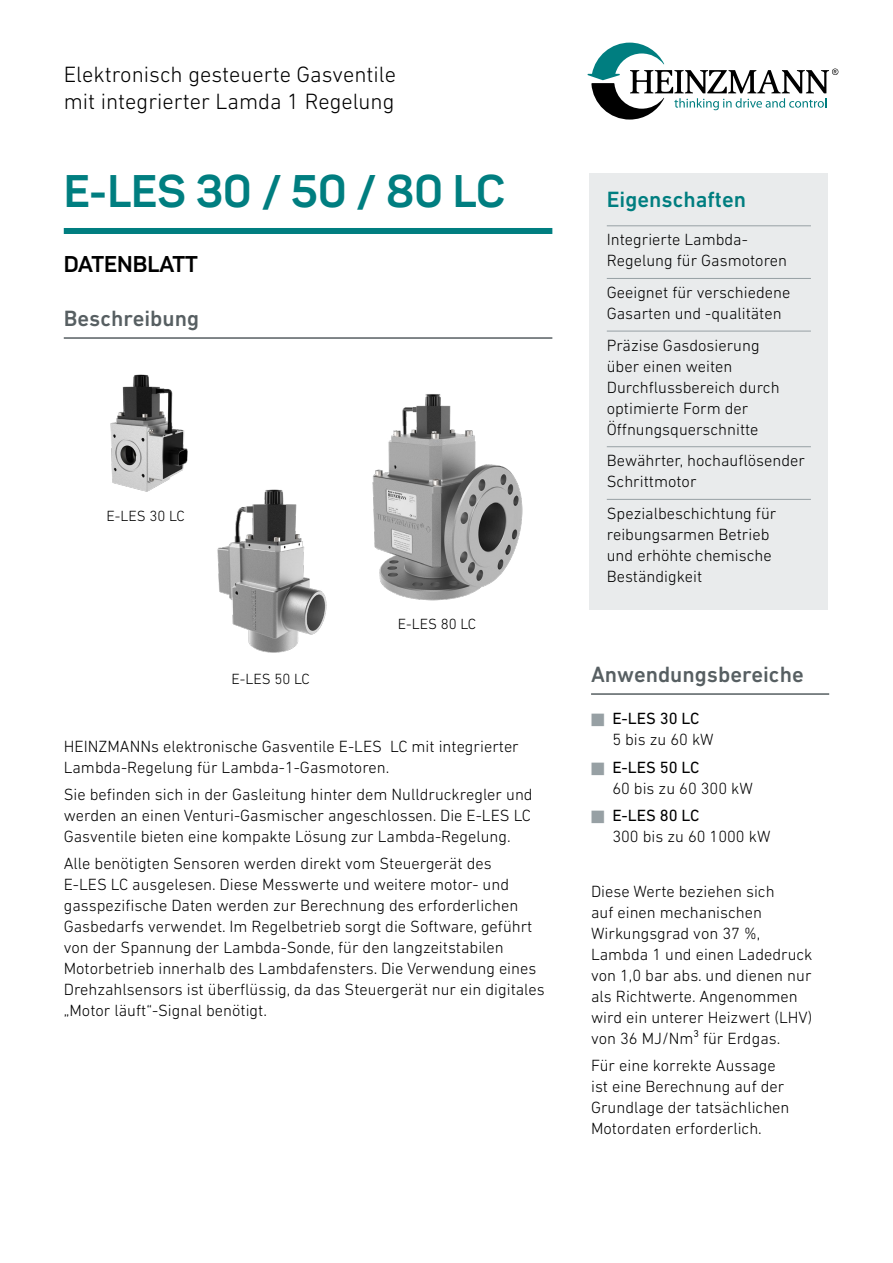
<style>
.page{position:relative;width:893px;height:1263px;background:#fff}
.page>*{position:absolute;margin:0;border:0;box-sizing:border-box;transform-origin:0 0}
.t1{font:700 45px "Sahar";color:#007e80}
.t2{font:300 22.5px/27px "DIN Next LT Pro";color:#000}
.t3{font:500 22.5px "DIN Next LT Pro";color:#575f62}
.t4{font:500 22.5px "DIN Next LT Pro";color:#007e80}
.t5{font:700 22.5px "Sahar";color:#000}
.t6{font:300 16.5px/21px "DIN Next LT Pro";color:#000}
.t7{font:300 15px "DIN Next LT Pro";color:#000}
.s1{color:#97a0a4}
.s2{font-weight:400}
</style>
<div class="page">
<div style="left:590px;top:173px;width:238px;height:437px;background:#e9ebec"></div>
<hr style="left:607px;top:225px;width:204px;height:1px;background:#97a0a4">
<hr style="left:607px;top:278px;width:204px;height:1px;background:#97a0a4">
<hr style="left:607px;top:331px;width:204px;height:1px;background:#97a0a4">
<hr style="left:607px;top:446px;width:204px;height:1px;background:#97a0a4">
<hr style="left:607px;top:499px;width:204px;height:1px;background:#97a0a4">
<svg style="left:587px;top:43px;width:251px;height:77px"></svg>
<div style="left:64px;top:228px;width:488px;height:6px;background:#007e80"></div>
<hr style="left:64px;top:337px;width:488px;height:2px;background:#575f62">
<hr style="left:591px;top:693px;width:238px;height:2px;background:#575f62">
<img style="left:217px;top:489px;width:110px;height:164px">
<img style="left:372px;top:394px;width:151px;height:207px">
<img style="left:110px;top:374px;width:78px;height:118px">
<h2 class="t2" style="left:64px;top:60px;width:334px">Elektronisch gesteuerte Gasventile mit integrierter Lamda 1 Regelung</h2>
<h1 class="t1" style="left:64px;top:163px;width:443px">E-LES 30 / 50 / 80 LC</h1>
<h2 class="t5" style="left:64px;top:250px;width:136px">DATENBLATT</h2>
<h2 class="t3" style="left:64px;top:305px;width:137px">Beschreibung</h2>
<p class="t7" style="left:107px;top:507px;width:80px">E-LES 30 LC</p>
<p class="t7" style="left:232px;top:670px;width:80px">E-LES 50 LC</p>
<p class="t7" style="left:398px;top:615px;width:80px">E-LES 80 LC</p>
<p class="t6" style="left:64px;top:735px;width:456px">HEINZMANNs elektronische Gasventile E-LES LC mit integrierter<br>Lambda-Regelung für Lambda-1-Gasmotoren.</p>
<p class="t6" style="left:64px;top:784px;width:470px;text-align:justify">Sie befinden sich in der Gasleitung hinter dem Nulldruckregler und werden an einen Venturi-Gasmischer angeschlossen. Die E-LES LC Gasventile bieten eine kompakte Lösung zur Lambda-Regelung.</p>
<p class="t6" style="left:64px;top:853px;width:482px">Alle benötigten Sensoren werden direkt vom Steuergerät des<br>E-LES LC ausgelesen. Diese Messwerte und weitere motor- und gasspezifische Daten werden zur Berechnung des erforderlichen Gasbedarfs verwendet. Im Regelbetrieb sorgt die Software, geführt von der Spannung der Lambda-Sonde, für den langzeitstabilen Motorbetrieb innerhalb des Lambdafensters. Die Verwendung eines Drehzahlsensors ist überflüssig, da das Steuergerät nur ein digitales „Motor läuft“-Signal benötigt.</p>
<h2 class="t4" style="left:607px;top:187px;width:141px">Eigenschaften</h2>
<p class="t6" style="left:607px;top:229px;width:182px">Integrierte Lambda-<br>Regelung für Gasmotoren</p>
<p class="t6" style="left:607px;top:282px;width:185px">Geeignet für verschiedene<br>Gasarten und -qualitäten</p>
<p class="t6" style="left:607px;top:334px;width:174px">Präzise Gasdosierung über einen weiten<br>Durchflussbereich durch optimierte Form der<br>Öffnungsquerschnitte</p>
<p class="t6" style="left:607px;top:450px;width:200px">Bewährter, hochauflösender<br>Schrittmotor</p>
<p class="t6" style="left:607px;top:503px;width:171px">Spezialbeschichtung für reibungsarmen Betrieb und erhöhte chemische<br>Beständigkeit</p>
<h2 class="t3" style="left:591px;top:661px;width:214px">Anwendungsbereiche</h2>
<p class="t6" style="left:612px;top:708px;width:103px;text-indent:-21px"><span class="s1">■</span> <span class="s2">E-LES 30 LC<br></span>5 bis zu 60 kW</p>
<p class="t6" style="left:612px;top:756px;width:142px;text-indent:-21px"><span class="s1">■</span> <span class="s2">E-LES 50 LC<br></span>60 bis zu 60 300 kW</p>
<p class="t6" style="left:612px;top:805px;width:160px;text-indent:-21px"><span class="s1">■</span> <span class="s2">E-LES 80 LC<br></span>300 bis zu 60 1000 kW</p>
<p class="t6" style="left:591px;top:880px;width:223px">Diese Werte beziehen sich<br>auf einen mechanischen<br>Wirkungsgrad von 37 %,<br>Lambda 1 und einen Ladedruck von 1,0 bar abs. und dienen nur als Richtwerte. Angenommen wird ein unterer Heizwert (LHV) von 36 MJ/Nm³ für Erdgas.</p>
<p class="t6" style="left:591px;top:1055px;width:200px">Für eine korrekte Aussage ist eine Berechnung auf der<br>Grundlage der tatsächlichen<br>Motordaten erforderlich.</p>
</div>
